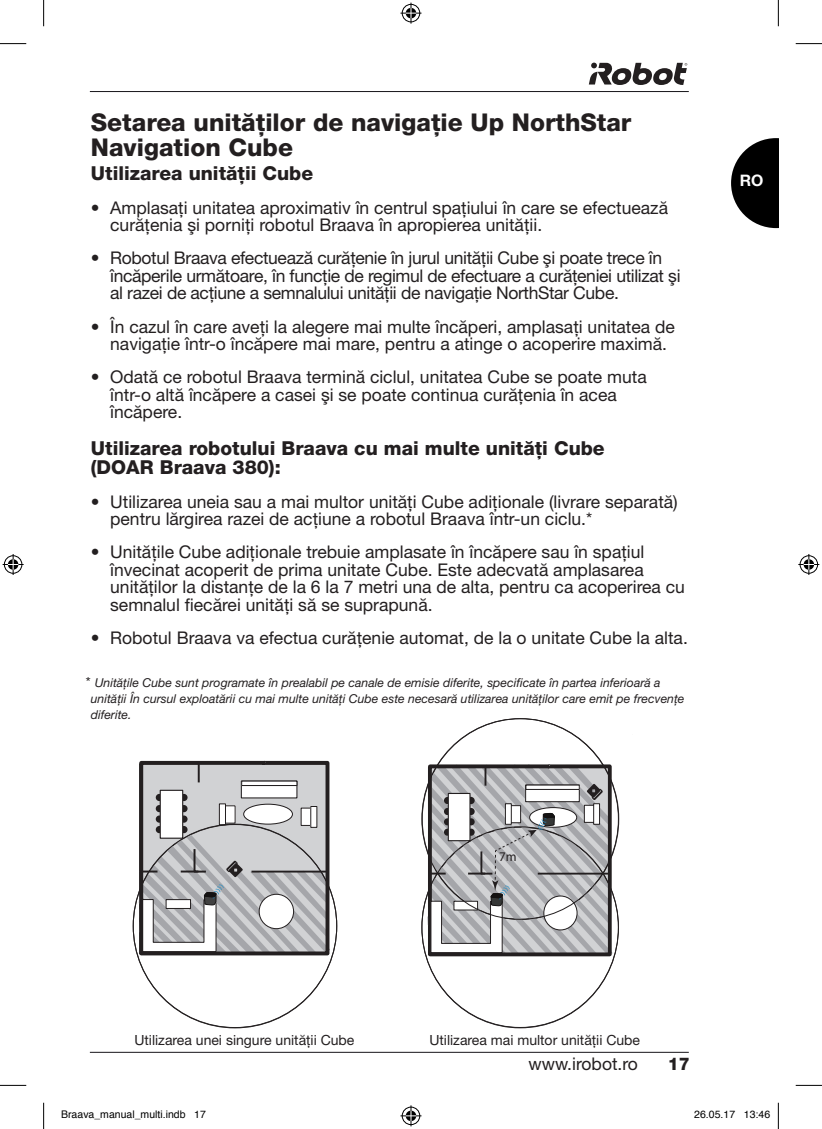
<style>
.page{position:relative;width:822px;height:1129px;background:#fff}
.page>*{position:absolute;margin:0;border:0;box-sizing:border-box;transform-origin:0 0}
.t1{font:800 24.5px/24.5px "Helvetica Neue LT Pro";color:#231f20}
.t2{font:800 19.25px/19.2px "Helvetica Neue LT Pro";color:#231f20}
.t3{font:17.5px/17.5px "Helvetica Neue LT Pro";color:#231f20}
.t4{font:17.5px/17.5px "Helvetica Neue LT Pro";letter-spacing:-.02em;color:#231f20}
.t5{font:800 17.5px "Helvetica Neue LT Pro";color:#231f20}
.t6{font:700 15.75px "Helvetica Neue";color:#fff}
.t7{font:14px "Helvetica Neue LT Pro";color:#231f20}
.t8{font:700 13.3px "DIN Pro";color:#231f20}
.t9{font:italic 12.25px/15.8px "Helvetica Neue LT Pro";color:#231f20}
.t10{font:10.5px "Helvetica";color:#000}
.s1{font-style:normal;font-size:14px}
</style>
<div class="page">
<hr style="left:90px;top:1052px;width:598px;height:1px;background:#17151a">
<hr style="left:90px;top:91px;width:598px;height:1px;background:#17151a">
<svg style="left:731px;top:138px;width:47px;height:90px"></svg>
<svg style="left:588px;top:63px;width:99px;height:22px"></svg>
<svg style="left:137px;top:760px;width:194px;height:197px"></svg>
<svg style="left:133px;top:763px;width:197px;height:192px;background:#b9babb"></svg>
<div style="left:259px;top:894px;width:34px;height:35px;background:#fff;border-radius:50%"></div>
<div style="left:258px;top:894px;width:36px;height:35px;border:1px solid #231f20;border-radius:50%"></div>
<svg style="left:422px;top:719px;width:191px;height:239px"></svg>
<svg style="left:0;top:43px;width:26px;height:1px"></svg>
<svg style="left:795px;top:43px;width:26px;height:1px"></svg>
<svg style="left:0;top:1085px;width:26px;height:1px"></svg>
<svg style="left:795px;top:1085px;width:26px;height:1px"></svg>
<svg style="left:43px;top:0;width:1px;height:26px"></svg>
<svg style="left:43px;top:1103px;width:1px;height:26px"></svg>
<svg style="left:777px;top:0;width:1px;height:26px"></svg>
<svg style="left:777px;top:1103px;width:1px;height:26px"></svg>
<svg style="left:400px;top:3px;width:21px;height:21px"></svg>
<svg style="left:400px;top:1105px;width:21px;height:21px"></svg>
<svg style="left:3px;top:554px;width:21px;height:21px"></svg>
<svg style="left:798px;top:554px;width:21px;height:21px"></svg>
<h1 class="t1" style="left:91px;top:110px;width:542px">Setarea unităţilor de navigaţie Up NorthStar<br>Navigation Cube</h1>
<p class="t2" style="left:91px;top:164px;width:224px">Utilizarea unităţii Cube</p>
<p class="t3" style="left:110px;top:198px;width:559px;text-indent:-19px">• Amplasaţi unitatea aproximativ în centrul spaţiului în care se efectuează curățenia şi porniţi robotul Braava în apropierea unităţii.</p>
<p class="t4" style="left:110px;top:249px;width:572px;text-indent:-19px">• Robotul Braava efectuează curăţenie în jurul unităţii Cube şi poate trece în încăperile următoare, în funcţie de regimul de efectuare a curăţeniei utilizat şi al razei de acţiune a semnalului unităţii de navigaţie NorthStar Cube.</p>
<p class="t3" style="left:110px;top:317px;width:566px;text-indent:-19px">• În cazul în care aveţi la alegere mai multe încăperi, amplasaţi unitatea de navigaţie într-o încăpere mai mare, pentru a atinge o acoperire maximă.</p>
<p class="t3" style="left:110px;top:368px;width:538px;text-indent:-19px">• Odată ce robotul Braava termină ciclul, unitatea Cube se poate muta într-o altă încăpere a casei şi se poate continua curăţenia în acea încăpere.</p>
<p class="t2" style="left:91px;top:439px;width:515px">Utilizarea robotului Braava cu mai multe unităţi Cube (DOAR Braava 380):</p>
<p class="t3" style="left:110px;top:492px;width:569px;text-indent:-19px">• Utilizarea uneia sau a mai multor unităţi Cube adiţionale (livrare separată) pentru lărgirea razei de acţiune a robotul Braava într-un ciclu.*</p>
<p class="t3" style="left:110px;top:543px;width:576px;text-indent:-19px">• Unităţile Cube adiţionale trebuie amplasate în încăpere sau în spaţiul învecinat acoperit de prima unitate Cube. Este adecvată amplasarea unităţilor la distanţe de la 6 la 7 metri una de alta, pentru ca acoperirea cu semnalul fiecărei unităţi să se suprapună.</p>
<p class="t3" style="left:91px;top:629px;width:598px">• Robotul Braava va efectua curăţenie automat, de la o unitate Cube la alta.</p>
<p class="t9" style="left:91px;top:675px;width:595px;text-indent:-5px"><span class="s1">*</span> Unităţile Cube sunt programate în prealabil pe canale de emisie diferite, specificate în partea inferioară a unităţii În cursul exploatării cu mai multe unităţi Cube este necesară utilizarea unităţilor care emit pe frecvenţe diferite.</p>
<p class="t8" style="left:499px;top:848px;width:19px">7m</p>
<p class="t6" style="left:739px;top:168px;width:25px">RO</p>
<p class="t7" style="left:134px;top:1032px;width:221px">Utilizarea unei singure unităţii Cube</p>
<p class="t7" style="left:429px;top:1032px;width:212px">Utilizarea mai multor unităţii Cube</p>
<p class="t3" style="left:528px;top:1055px;width:111px">www.irobot.ro</p>
<p class="t5" style="left:667px;top:1053px;width:24px">17</p>
<p class="t10" style="left:61px;top:1107px;width:146px">Braava_manual_multi.indb 17</p>
<p class="t10" style="left:694px;top:1107px;width:77px">26.05.17 13:46</p>
</div>
